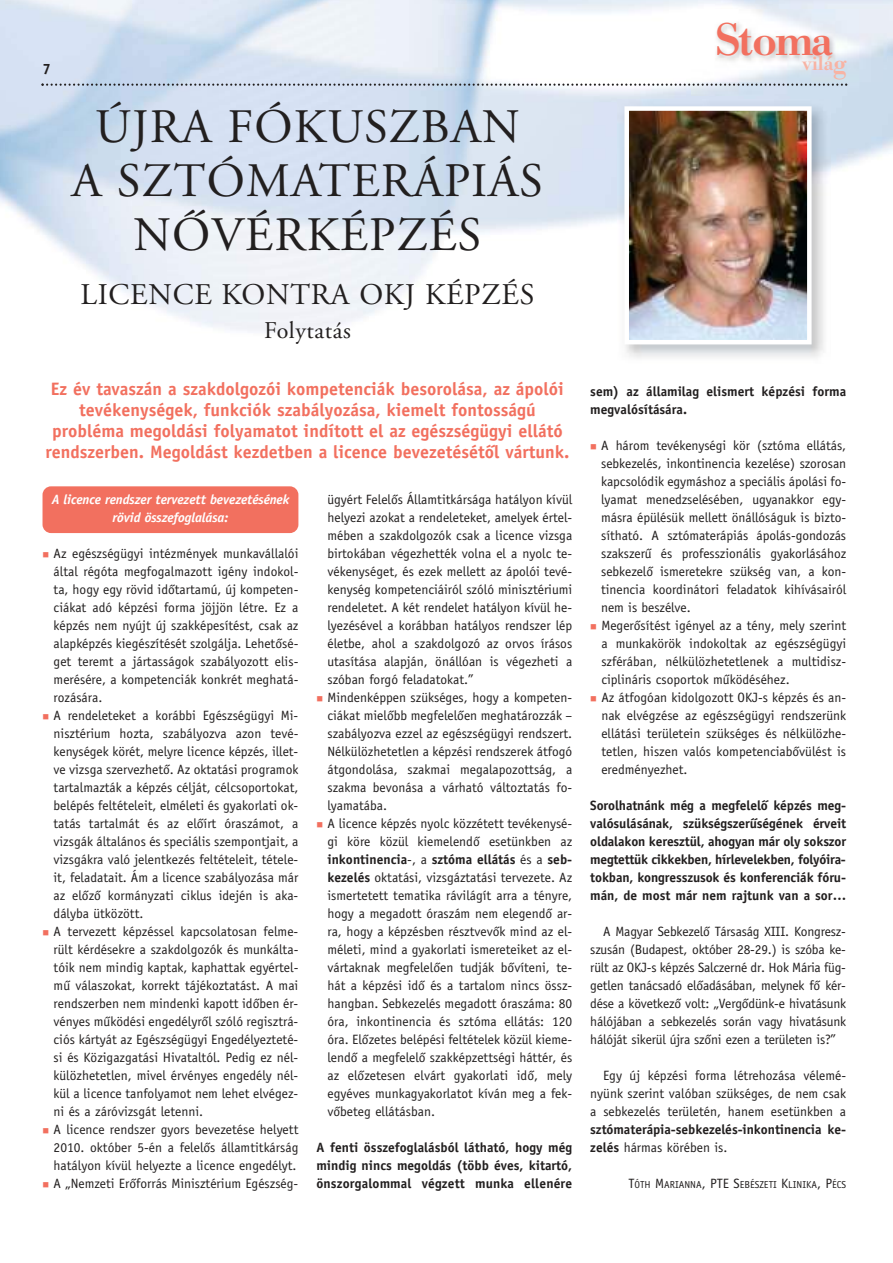
<style>
.page{position:relative;width:893px;height:1263px;background:#fff}
.page>*{position:absolute;margin:0;border:0;box-sizing:border-box;transform-origin:0 0}
.t1{font:48px/54px "Garamond AH";letter-spacing:.025em;color:#221f1f;text-align:center}
.t2{font:45px "B Bodoni Md PFL";letter-spacing:-.025em;color:#f2705f}
.t3{font:30px "Garamond AH";letter-spacing:.025em;color:#221f1f}
.t4{font:24px "Garamond AH";letter-spacing:.025em;color:#221f1f}
.t5{font:20.1px "B Bodoni Md PFL";color:#f8b3a3}
.t6{font:700 18px/21px "Officina Sans";color:#f2705f;text-align:center}
.t7{font:700 15px "Officina Sans";color:#221f1f}
.t8{font:13.5px/18px "Officina Sans";color:#221f1f;text-align:justify}
.t9{font:700 13.5px/18px "Officina Sans";color:#221f1f;text-align:justify}
.t10{font:italic 700 13.5px/18px "Officina Sans";letter-spacing:-.01em;color:#fff;text-align:center}
.t11{font:10.2px "Officina Sans";color:#221f1f}
.s1{font-size:26.4px}
.s2{color:#f2705f}
.s3{font-weight:700}
.s4{font-weight:400}
.s5{font-size:13.5px}
</style>
<div class="page">
<div style="left:43px;top:486px;width:255px;height:47px;background:#f2705f;border-radius:9px"></div>
<img style="left:0;top:0;width:893px;height:332px">
<img style="left:692px;top:10px;width:195px;height:85px">
<svg style="left:41px;top:84px;width:806px;height:2px;background:#9ca2ab"></svg>
<img style="left:618px;top:100px;width:213px;height:258px">
<img style="left:629px;top:111px;width:178px;height:228px">
<div style="left:624px;top:106px;width:188px;height:238px;border:4px solid #fff"></div>
<h2 class="t2" style="left:714px;top:13px;width:119px">Stoma</h2>
<p class="t7" style="left:43px;top:63px;width:10px">7</p>
<h3 class="t5" style="left:802px;top:51px;width:46px">vilá<span class="s1">g</span></h3>
<h1 class="t1" style="left:72px;top:105px;width:473px">ÚJ RA FÓ KUSZ BAN<br>A SZTÓMATERÁPIÁS<br>NÔ VÉR KÉP ZÉS</h1>
<h3 class="t3" style="left:80px;top:282px;width:455px">LI CEN CE KONT RA OKJ KÉP ZÉS</h3>
<h3 class="t4" style="left:264px;top:321px;width:88px">Foly ta tás</h3>
<p class="t6" style="left:45px;top:380px;width:525px">Ez év ta va szán a szak dol go zói kom pe ten ci ák be so ro lá sa, az ápo lói te vé keny sé gek, funk ci ók sza bá lyo zá sa, ki emelt fon tos sá gú<br>prob lé ma meg ol dá si fo lya ma tot in dí tott el az egész ség ügyi el lá tó rend szer ben. Meg ol dást kez det ben a li cen ce be ve ze té sé tôl vár tunk.</p>
<p class="t10" style="left:52px;top:492px;width:239px">A li cen ce rend szer ter ve zett be ve ze té sé nek rö vid ös sze fog la lá sa:</p>
<p class="t8" style="left:54px;top:546px;width:246px;text-indent:-11px"><span class="s2">■</span> Az egész ség ügyi in téz mé nyek mun ka vál la lói ál tal rég óta meg fo gal ma zott igény in do kol - ta, hogy egy rö vid idô tar ta mú, új kom pe ten - ci á kat adó kép zé si for ma jöj jön lét re. Ez a kép zés nem nyújt új szak ké pe sí tést, csak az alap kép zés ki egé szí té sét szol gál ja. Le he tô sé - get te remt a jár tas sá gok sza bá lyo zott el is - me ré sé re, a kom pe ten ci ák konk rét meg ha tá - ro zá sá ra.</p>
<p class="t8" style="left:54px;top:708px;width:246px;text-indent:-11px"><span class="s2">■</span> A ren de le te ket a ko ráb bi Egész ség ügyi Mi - nisz té ri um hoz ta, sza bá lyoz va azon te vé - keny sé gek kö rét, mely re li cen ce kép zés, il let - ve vizs ga szer vez he tô. Az ok ta tá si prog ra mok tar tal maz ták a kép zés cél ját, cél cso por to kat, be lé pés fel tét ele it, el mé le ti és gya kor la ti ok - ta tás tar tal mát és az elô írt óra szá mot, a vizs gák ál ta lá nos és spe ci á lis szem pont ja it, a vizs gák ra va ló je lent ke zés fel tét ele it, té te le - it, fel ada ta it. Ám a li cen ce sza bá lyo zá sa már az elô zô kor mány za ti cik lus ide jén is aka - dály ba üt kö zött.</p>
<p class="t8" style="left:54px;top:924px;width:246px;text-indent:-11px"><span class="s2">■</span> A ter ve zett kép zés sel kap cso la to san fel me - rült kér dé sek re a szak dol go zók és mun kál ta - tó ik nem min dig kap tak, kap hat tak egy ér tel - mû vá la szo kat, kor rekt tá jé koz ta tást. A mai rend szer ben nem min den ki ka pott idô ben ér - vé nyes mû kö dé si en ge dély rôl szó ló re giszt rá - ci ós kár tyát az Egész ség ügyi En ge dé lyez te té - si és Köz igaz ga tá si Hi va tal tól. Pe dig ez nél - kü löz he tet len, mi vel ér vé nyes en ge dély nél - kül a li cen ce tan fo lya mot nem le het el vé gez - ni és a zá ró vizs gát le ten ni.</p>
<p class="t8" style="left:54px;top:1122px;width:246px;text-indent:-11px"><span class="s2">■</span> A li cen ce rend szer gyors be ve ze té se he lyett 2010. ok tó ber 5-én a fe le lôs ál lam tit kár ság ha tá lyon kí vül he lyez te a li cen ce en ge délyt.</p>
<p class="t8" style="left:43px;top:1176px;width:257px"><span class="s2">■</span> A „Nem ze ti Erô for rás Mi nisz té ri um Egész ség -</p>
<p class="t8" style="left:327px;top:492px;width:246px">ügy ért Fe le lôs Ál lam tit kár sá ga ha tá lyon kí vül he lye zi azo kat a ren de le te ket, ame lyek ér tel - mé ben a szak dol go zók csak a li cen ce vizs ga bir to ká ban vé gez het ték vol na el a nyolc te - vé keny sé get, és ezek mel lett az ápo lói te vé - keny ség kom pe ten ci á i ról szó ló mi nisz té ri u mi ren de le tet. A két ren de let ha tá lyon kí vül he - lye zé sé vel a ko ráb ban ha tá lyos rend szer lép élet be, ahol a szak dol go zó az or vos írá sos uta sí tá sa alap ján, önál ló an is vé gez he ti a szó ban for gó fel ada to kat.”</p>
<p class="t8" style="left:327px;top:690px;width:246px;text-indent:-11px"><span class="s2">■</span> Min den kép pen szük sé ges, hogy a kom pe ten - ci á kat mi e lôbb meg fe le lô en meg ha tá roz zák – sza bá lyoz va ez zel az egész ség ügyi rend szert.<br>Nél kü löz he tet len a kép zé si rend sze rek át fo gó át gon do lá sa, szak mai meg ala po zott ság, a szak ma be vo ná sa a vár ha tó vál toz ta tás fo - lya ma tá ba.</p>
<p class="t8" style="left:327px;top:816px;width:246px;text-indent:-11px"><span class="s2">■</span> A li cen ce kép zés nyolc köz zé tett te vé keny sé - gi kö re kö zül ki eme len dô ese tünk ben az <span class="s3">inkontinencia</span>-, a <span class="s3">sztóma el lá tá s</span> és a <span class="s3">seb - ke ze lé s</span> ok ta tá si, vizs gáz ta tá si ter ve ze te. Az is mer te tett te ma ti ka rá vi lá gít ar ra a tény re, hogy a meg adott óra szám nem ele gen dô ar - ra, hogy a kép zés ben részt ve vôk mind az el - mé le ti, mind a gya kor la ti is me re te i ket az el - vár tak nak meg fe le lô en tud ják bô ví te ni, te - hát a kép zé si idô és a tar ta lom nincs össz - hang ban. Seb ke ze lés meg adott óra szá ma: 80 óra, inkontinencia és sztóma el lá tás: 120 óra. Elô ze tes be lé pé si fel té te lek kö zül ki eme - len dô a meg fe le lô szak kép zett sé gi hát tér, és az elô ze te sen el várt gya kor la ti idô, mely egy éves mun ka gya kor la tot kí ván meg a fek - vô be teg el lá tás ban.</p>
<p class="t9" style="left:316px;top:1140px;width:257px">A fen ti ös sze fog la lás ból lát ha tó, hogy még min dig nincs meg ol dás (több éves, ki tar tó, ön szor ga lom mal vég zett mun ka el le né re</p>
<p class="t9" style="left:590px;top:384px;width:257px">sem) az ál la mi lag el is mert kép zé si for ma meg va ló sí tá sá ra.</p>
<p class="t8" style="left:601px;top:438px;width:246px;text-indent:-11px"><span class="s2">■</span> A há rom te vé keny sé gi kör (sztóma el lá tás, seb ke ze lés, inkontinencia kezelése) szo ro san kap cso ló dik egy más hoz a spe ci á lis ápo lá si fo - lya mat me ne dzse lé sé ben, ugyan ak kor egy - más ra épü lé sük mel lett önál ló sá guk is biz to - sít ha tó. A sztómaterápiás ápo lás-gon do zás szak sze rû és pro fes szi o ná lis gya kor lá sá hoz seb ke ze lô is me re tek re szük ség van, a kon - tinencia ko or di ná to ri fel ada tok ki hí vá sa i ról nem is be szél ve.</p>
<p class="t8" style="left:601px;top:618px;width:246px;text-indent:-11px"><span class="s2">■</span> Meg erô sí tést igé nyel az a tény, mely sze rint a mun ka kö rök in do kol tak az egész ség ügyi szfé rá ban, nél kü löz he tet le nek a multi disz - cip lináris cso por tok mû kö dé sé hez.</p>
<p class="t8" style="left:601px;top:690px;width:246px;text-indent:-11px"><span class="s2">■</span> Az át fo gó an ki dol go zott OKJ-s kép zés és an - nak el vég zé se az egész ség ügyi rend sze rünk el lá tá si te rü le te in szük sé ges és nél kü löz he - tet len, hi szen va lós kom pe ten cia bô vü lést is ered mé nyez het.</p>
<p class="t9" style="left:590px;top:798px;width:257px">So rol hat nánk még a meg fe le lô kép zés meg - va ló su lá sá nak, szük ség sze rû ség ének ér ve it ol da la kon ke resz tül, aho gyan már oly sok szor meg tet tük cik kek ben, hír le ve lek ben, fo lyó i ra - t ok ban, kong res szu sok és kon fe ren ci ák fó ru - mán, de most már nem rajtunk van a sor…</p>
<p class="t8" style="left:590px;top:924px;width:257px;text-indent:13px">A Ma gyar Seb ke ze lô Tár sa ság XIII. Kong resz - szu sán (Bu da pest, ok tó ber 28-29.) is szó ba ke - rült az OKJ-s kép zés Salczerné dr. Hok Má ria füg - get len ta nács adó elô adá sá ban, mely nek fô kér - dé se a kö vet ke zô volt: „Ver gô dünk-e hi va tá sunk há ló já ban a seb ke ze lés so rán vagy hi va tá sunk hálóját si ke rül újra szôni ezen a te rü le ten is?”</p>
<p class="t8" style="left:590px;top:1068px;width:257px;text-indent:13px">Egy új kép zé si for ma lét re ho zá sa vé le mé - nyünk sze rint va ló ban szük sé ges, de nem csak a seb ke ze lés te rü le tén, ha nem ese tünk ben a</p>
<p class="t9" style="left:590px;top:1122px;width:257px">sztóma terápia-sebkezelés-inkontinencia ke - ze lés <span class="s4">hár mas kö ré ben is.</span></p>
<p class="t11" style="left:628px;top:1181px;width:219px"><span class="s5">T</span>ÓTH <span class="s5">M</span>ARIANNA<span class="s5">, PTE S</span>EBÉSZETI <span class="s5">K</span>LINIKA<span class="s5">, P</span>ÉCS</p>
</div>
